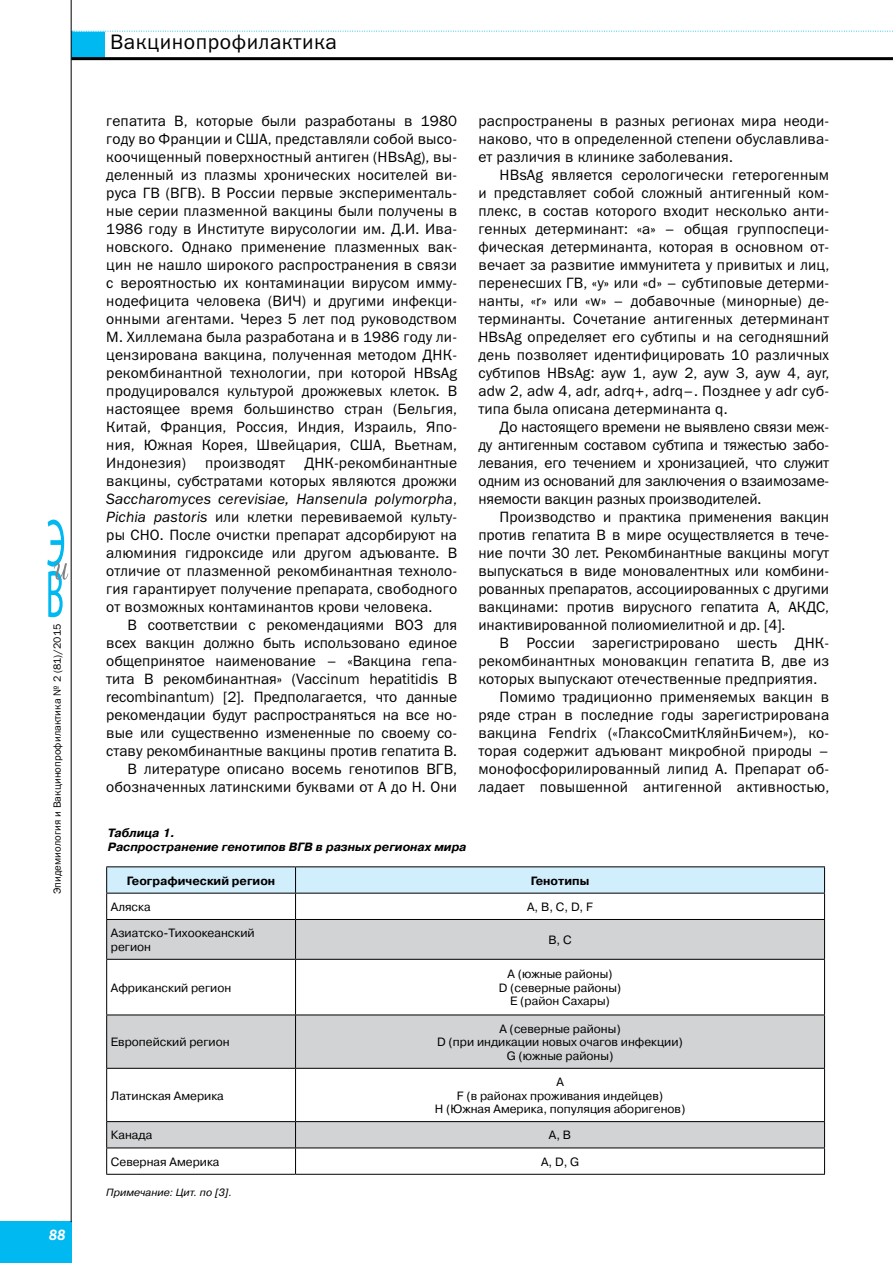
<style>
.page{position:relative;width:893px;height:1263px;background:#fff}
.page>*{position:absolute;margin:0;border:0;box-sizing:border-box;transform-origin:0 0}
.t1{font:21px "Franklin Gothic Book C";letter-spacing:.025em;color:#000}
.t2{font:15px/18px "Franklin Gothic Book C";letter-spacing:.01em;color:#000;text-align:justify}
.t3{font:italic 15px "Franklin Gothic Demi C";color:#fff;scale:.9 1}
.t4{font:12px/13.5px "Pragmatica C";color:#000;text-align:center}
.t5{font:italic 700 12px/14.2px "Pragmatica C";color:#000}
.t6{font:700 12px "Pragmatica C";color:#000}
.t7{font:10.5px "Franklin Gothic Book C";letter-spacing:.005em;color:#000}
.t8{font:italic 10.5px "Pragmatica C";color:#000}
.s1{font-style:italic}
</style>
<div class="page">
<div style="left:0;top:1222px;width:71px;height:41px;background:#00b9f1"></div>
<div style="left:71px;top:31px;width:34px;height:29px;background:#00b9f1"></div>
<svg style="left:72px;top:31px;width:821px;height:1px"></svg>
<hr style="left:72px;top:57px;width:821px;height:3px;background:#000">
<svg style="left:47px;top:520px;width:21px;height:97px"></svg>
<hr style="left:71px;top:0;width:1px;height:1222px;background:#000">
<svg style="left:107px;top:920px;width:717px;height:227px;fill:#d1d3d4"></svg>
<hr style="left:106px;top:866px;width:190px;height:1px;background:#000">
<hr style="left:296px;top:866px;width:529px;height:1px;background:#000">
<svg style="left:106px;top:867px;width:719px;height:52px"></svg>
<hr style="left:106px;top:919px;width:190px;height:1px;background:#000">
<hr style="left:106px;top:920px;width:1px;height:39px;background:#000">
<hr style="left:296px;top:919px;width:529px;height:1px;background:#000">
<hr style="left:295px;top:920px;width:1px;height:39px;background:#000">
<hr style="left:824px;top:920px;width:1px;height:39px;background:#000">
<hr style="left:106px;top:959px;width:190px;height:1px;background:#000">
<hr style="left:106px;top:960px;width:1px;height:54px;background:#000">
<hr style="left:296px;top:959px;width:529px;height:1px;background:#000">
<hr style="left:295px;top:960px;width:1px;height:54px;background:#000">
<hr style="left:824px;top:960px;width:1px;height:54px;background:#000">
<hr style="left:106px;top:1014px;width:190px;height:1px;background:#000">
<hr style="left:106px;top:1015px;width:1px;height:53px;background:#000">
<hr style="left:296px;top:1014px;width:529px;height:1px;background:#000">
<hr style="left:295px;top:1015px;width:1px;height:53px;background:#000">
<hr style="left:824px;top:1015px;width:1px;height:53px;background:#000">
<hr style="left:106px;top:1068px;width:190px;height:1px;background:#000">
<hr style="left:106px;top:1069px;width:1px;height:52px;background:#000">
<hr style="left:296px;top:1068px;width:529px;height:1px;background:#000">
<hr style="left:295px;top:1069px;width:1px;height:52px;background:#000">
<hr style="left:824px;top:1069px;width:1px;height:52px;background:#000">
<hr style="left:106px;top:1121px;width:190px;height:1px;background:#000">
<hr style="left:296px;top:1121px;width:529px;height:1px;background:#000">
<hr style="left:106px;top:1147px;width:190px;height:1px;background:#000">
<svg style="left:106px;top:1122px;width:1px;height:52px"></svg>
<hr style="left:296px;top:1147px;width:529px;height:1px;background:#000">
<svg style="left:295px;top:1122px;width:1px;height:52px"></svg>
<svg style="left:824px;top:1122px;width:1px;height:52px"></svg>
<hr style="left:106px;top:1174px;width:190px;height:1px;background:#000">
<hr style="left:296px;top:1174px;width:529px;height:1px;background:#000">
<p class="t7" style="left:51px;top:894px;width:272px;rotate:-90deg">Эпидемиология и Вакцинопрофилактика № 2 (81)/2015</p>
<p class="t3" style="left:49px;top:1226px;width:20px">88</p>
<h1 class="t1" style="left:110px;top:31px;width:228px">Вакцинопрофилактика</h1>
<p class="t2" style="left:106px;top:112px;width:352px">гепатита В, которые были разработаны в 1980 году во Франции и США, представляли собой высо&shy;коочищенный поверхностный антиген (НВsAg), вы&shy;деленный из плазмы хронических носителей ви&shy;руса ГВ (ВГВ). В России первые эксперименталь&shy;ные серии плазменной вакцины были получены в 1986 году в Институте вирусологии им. Д.И. Ива&shy;новского. Однако применение плазменных вак&shy;цин не нашло широкого распространения в связи с вероятностью их контаминации вирусом имму&shy;нодефицита человека (ВИЧ) и другими инфекци&shy;онными агентами. Через 5 лет под руководством М. Хиллемана была разработана и в 1986 году ли&shy;цензирована вакцина, полученная методом ДНК&shy;рекомбинантной технологии, при которой HBsAg продуцировался культурой дрожжевых клеток. В настоящее время большинство стран (Бельгия, Китай, Франция, Россия, Индия, Израиль, Япо&shy;ния, Южная Корея, Швейцария, США, Вьетнам, Индонезия)</p>
<p class="t2" style="left:106px;top:454px;width:352px;text-indent:198px">ДНК-рекомбинантные вакцины, субстратами которых являются дрожжи <span class="s1">Saccharomусes cerevisiae, Наnsenula роlуmorpha</span>, <span class="s1">Рichia pastoris</span> или клетки перевиваемой культу&shy;ры СНО. После очистки препарат адсорбируют на алюминия гидроксиде или другом адъюванте. В отличие от плазменной рекомбинантная техноло&shy;гия гарантирует получение препарата, свободного от возможных контаминантов крови человека.</p>
<p class="t2" style="left:106px;top:616px;width:352px;text-align:right">В соответствии с рекомендациями ВОЗ для всех вакцин должно быть использовано единое общепринятое наименование – «Вакцина гепа&shy;тита В рекомбинантная» (Vaccinum hepatitidis B recombinantum) [2]. Предполагается, что данные рекомендации будут распространяться на все но&shy;вые или существенно измененные по своему со&shy;ставу рекомбинантные вакцины против гепатита В.<br>В литературе описано восемь генотипов ВГВ, обозначенных латинскими буквами от А до Н. Они</p>
<p class="t2" style="left:205px;top:454px;width:81px">производят</p>
<p class="t2" style="left:478px;top:112px;width:352px">распространены в разных регионах мира неоди&shy;наково, что в определенной степени обуславлива&shy;ет различия в клинике заболевания.</p>
<p class="t2" style="left:478px;top:166px;width:352px;text-indent:21px">HBsAg является серологически гетерогенным и представляет собой сложный антигенный ком&shy;плекс, в состав которого входит несколько анти&shy;генных детерминант: «а» – общая группоспеци&shy;фическая детерминанта, которая в основном от&shy;вечает за развитие иммунитета у привитых и лиц, перенесших ГВ, «у» или «d» – субтиповые детерми&shy;нанты, «r» или «w» – добавочные (минорные) де&shy;терминанты. Сочетание антигенных детерминант HBsAg определяет его субтипы и на сегодняшний день позволяет идентифицировать 10 различных субтипов HBsAg: ayw 1, ayw 2, ayw 3, ayw 4, ayr, adw 2, adw 4, adr, adrq+, adrq–. Позднее у adr суб&shy;типа была описана детерминанта q.</p>
<p class="t2" style="left:478px;top:418px;width:352px;text-indent:21px">До настоящего времени не выявлено связи меж&shy;ду антигенным составом субтипа и тяжестью забо&shy;левания, его течением и хронизацией, что служит одним из оснований для заключения о взаимозаме&shy;няемости вакцин разных производителей.</p>
<p class="t2" style="left:478px;top:508px;width:352px;text-indent:21px">Производство и практика применения вакцин против гепатита B в мире осуществляется в тече&shy;ние почти 30 лет. Рекомбинантные вакцины могут выпускаться в виде моновалентных или комбини&shy;рованных препаратов, ассоциированных с другими вакцинами: против вирусного гепатита A, АКДС, инактивированной полиомиелитной и др. [4].</p>
<p class="t2" style="left:500px;top:634px;width:331px">В России зарегистрировано шесть ДНК-</p>
<p class="t2" style="left:478px;top:652px;width:352px">рекомбинантных моновакцин гепатита В, две из</p>
<p class="t2" style="left:478px;top:670px;width:340px">которых выпускают отечественные предприятия.</p>
<p class="t2" style="left:500px;top:688px;width:331px">Помимо традиционно применяемых вакцин в</p>
<p class="t2" style="left:478px;top:706px;width:352px">ряде стран в последние годы зарегистрирована</p>
<p class="t2" style="left:478px;top:724px;width:352px">вакцина Fendrix («ГлаксоСмитКляйнБичем»), ко-</p>
<p class="t2" style="left:478px;top:742px;width:352px">торая содержит адъювант микробной природы –</p>
<p class="t2" style="left:478px;top:760px;width:352px">монофосфорилированный липид А. Препарат об-</p>
<p class="t2" style="left:478px;top:778px;width:352px">ладает повышенной антигенной активностью,</p>
<p class="t5" style="left:108px;top:825px;width:360px">Таблица 1.<br>Распространение генотипов ВГВ в разных регионах мира</p>
<p class="t6" style="left:127px;top:874px;width:150px">Географический регион</p>
<p class="t6" style="left:531px;top:874px;width:60px">Генотипы</p>
<p class="t4" style="left:111px;top:900px;width:41px">Аляска</p>
<p class="t4" style="left:527px;top:900px;width:67px">А, B, C, D, F</p>
<p class="t4" style="left:111px;top:926px;width:145px;text-align:left">Азиатско-Тихоокеанский регион</p>
<p class="t4" style="left:548px;top:933px;width:25px">В, С</p>
<p class="t4" style="left:111px;top:981px;width:122px">Африканский регион</p>
<p class="t4" style="left:499px;top:967px;width:124px">A (южные районы)<br>D (северные районы)<br>E (район Сахары)</p>
<p class="t4" style="left:111px;top:1035px;width:120px">Европейский регион</p>
<p class="t4" style="left:111px;top:1089px;width:114px">Латинская Америка</p>
<p class="t4" style="left:437px;top:1022px;width:247px">А (северные районы)<br>D (при индикации новых очагов инфекции)<br>G (южные районы)</p>
<p class="t4" style="left:435px;top:1075px;width:252px">A<br>F (в районах проживания индейцев)<br>H (Южная Америка, популяция аборигенов)</p>
<p class="t4" style="left:111px;top:1128px;width:43px">Канада</p>
<p class="t4" style="left:549px;top:1128px;width:24px">A, B</p>
<p class="t4" style="left:111px;top:1155px;width:110px">Северная Америка</p>
<p class="t4" style="left:541px;top:1155px;width:40px">A, D, G</p>
<p class="t8" style="left:106px;top:1187px;width:127px">Примечание: Цит. по [3].</p>
</div>
